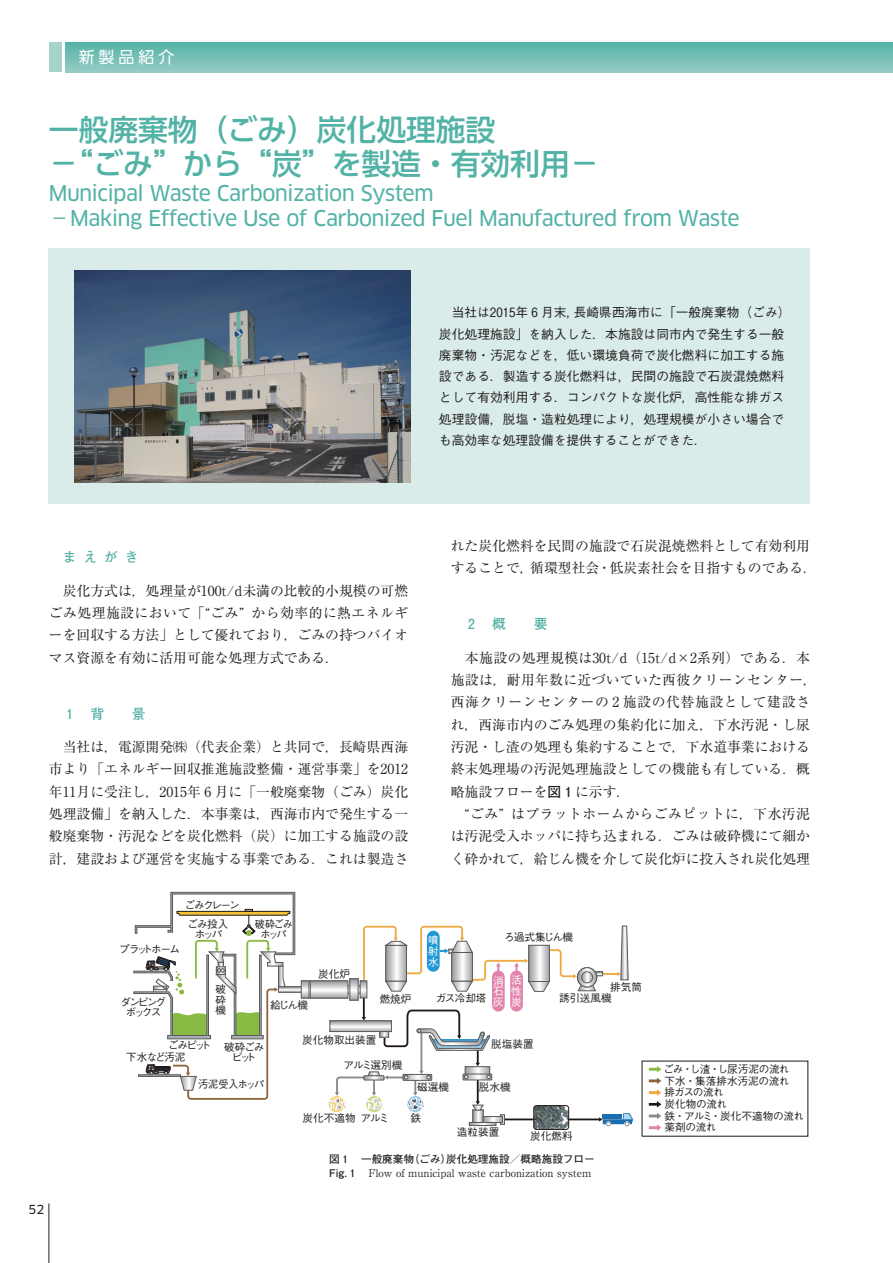
<style>
.page{position:relative;width:893px;height:1263px;background:#fff}
.page>*{position:absolute;margin:0;border:0;box-sizing:border-box;transform-origin:0 0}
.t1{font:500 29.7px/34px "UD Shin Go Pro";color:#53b2a6}
.t2{font:21.3px/24.6px "Clan Pro News";letter-spacing:-.03em;color:#53b2a6}
.t3{font:15.9px "UD Shin Go Pro";letter-spacing:.25em;color:#fff}
.t4{font:13.8px/22.4px "Ryumin Pr 6";color:#231f20;text-align:justify}
.t5{font:700 13.8px "Futo Go B101 Pr 6";color:#53b2a6}
.t6{font:500 12.75px/21.3px "Gothic BBB Pr 6";letter-spacing:.005em;color:#231f20}
.t7{font:12.15px "Clan Pro News";color:#231f20}
.t8{font:500 10.65px/11.7px "Gothic BBB Pr 6";letter-spacing:-.03em;color:#231f20;text-align:center}
.t9{font:10.65px "Ryumin Pr 6";color:#231f20}
.t10{font:700 10.65px "Futo Go B101 Pr 6";color:#231f20}
.t11{font:500 10.65px "Gothic BBB Pr 6";color:#231f20}
.t12{font:500 10.65px/10.1px "Gothic BBB Pr 6";letter-spacing:-.03em;color:#231f20;text-align:center;scale:.95 1}
.t13{font:500 10.65px/12.1px "Gothic BBB Pr 6";letter-spacing:-.13em;color:#231f20}
.t14{font:500 10.65px/18.9px "Gothic BBB Pr 6";letter-spacing:-.125em;color:#231f20}
.t15{font:500 10.65px/10.1px "Gothic BBB Pr 6";letter-spacing:-.18em;color:#231f20;text-align:center}
.t16{font:500 10.65px/10.6px "Gothic BBB Pr 6";color:#fff;text-align:justify}
.t17{font:500 10.65px "Gothic BBB Pr 6";letter-spacing:-.145em;color:#231f20}
.t18{font:500 10.65px "Gothic BBB Pr 6";letter-spacing:-.075em;color:#231f20}
.s1{font-family:"Ryumin Pr 6";font-weight:500}
.s2{font-family:"Futo Go B101 Pr 6";font-weight:700}
</style>
<div class="page">
<svg style="left:66px;top:43px;width:827px;height:29px;background:#75bfb5"></svg>
<div style="left:49px;top:43px;width:13px;height:29px;background:#a7d3cd"></div>
<hr style="left:49px;top:1203px;width:1px;height:60px;background:#231f20">
<div style="left:49px;top:249px;width:761px;height:255px;background:#d9ece9"></div>
<img style="left:75px;top:270px;width:336px;height:213px">
<hr style="left:363px;top:983px;width:2px;height:35px;background:#201814">
<hr style="left:502px;top:1118px;width:98px;height:2px;background:#201814">
<svg style="left:295px;top:988px;width:15px;height:2px"></svg>
<div style="left:278px;top:986px;width:69px;height:6px;border:1px solid #595a5c"></div>
<svg style="left:348px;top:987px;width:12px;height:5px"></svg>
<div style="left:346px;top:985px;width:18px;height:9px;border:1px solid #595a5c"></div>
<svg style="left:312px;top:983px;width:34px;height:13px"></svg>
<div style="left:310px;top:981px;width:38px;height:17px;border:1px solid #595a5c"></div>
<div style="left:500px;top:1114px;width:4px;height:10px;border:1px solid #595a5c"></div>
<svg style="left:495px;top:1118px;width:6px;height:2px"></svg>
<div style="left:483px;top:1116px;width:20px;height:6px;border:1px solid #595a5c"></div>
<div style="left:469px;top:1122px;width:27px;height:3px;border:1px solid #595a5c"></div>
<svg style="left:303px;top:983px;width:4px;height:13px"></svg>
<div style="left:301px;top:981px;width:8px;height:17px;border:1px solid #595a5c"></div>
<svg style="left:352px;top:981px;width:4px;height:17px"></svg>
<div style="left:350px;top:979px;width:8px;height:21px;border:1px solid #595a5c"></div>
<svg style="left:362px;top:992px;width:3px;height:4px"></svg>
<div style="left:360px;top:981px;width:7px;height:17px;border:1px solid #595a5c"></div>
<svg style="left:599px;top:1113px;width:34px;height:13px"></svg>
<svg style="left:328px;top:1009px;width:164px;height:113px"></svg>
<div style="left:492px;top:970px;width:13px;height:41px;background:#e183ad;border-radius:6px"></div>
<div style="left:510px;top:970px;width:13px;height:41px;background:#e183ad;border-radius:6px"></div>
<svg style="left:362px;top:925px;width:266px;height:67px"></svg>
<img style="left:534px;top:1105px;width:35px;height:24px">
<div style="left:534px;top:1105px;width:35px;height:24px;border:1px solid #201814;border-radius:3px"></div>
<svg style="left:649px;top:1066px;width:12px;height:6px"></svg>
<svg style="left:649px;top:1078px;width:12px;height:29px"></svg>
<svg style="left:649px;top:1113px;width:12px;height:18px"></svg>
<svg style="left:134px;top:892px;width:161px;height:208px"></svg>
<p class="t3" style="left:79px;top:45px;width:97px">新製品紹介</p>
<h1 class="t1" style="left:49px;top:112px;width:543px">一般廃棄物（ごみ）炭化処理施設<br>−“ごみ”から“炭”を製造・有効利用−</h1>
<h2 class="t2" style="left:48px;top:181px;width:693px">Municipal Waste Carbonization System<br><span class="s1">−</span> Making Effective Use of Carbonized Fuel Manufactured from Waste</h2>
<p class="t6" style="left:439px;top:301px;width:353px">　当社は2015年 6 月末，長崎県西海市に「一般廃棄物（ごみ）炭化処理施設」を納入した．本施設は同市内で発生する一般廃棄物・汚泥などを，低い環境負荷で炭化燃料に加工する施設である．製造する炭化燃料は，民間の施設で石炭混焼燃料として有効利用する．コンパクトな炭化炉，高性能な排ガス処理設備，脱塩・造粒処理により，処理規模が小さい場合でも高効率な処理設備を提供することができた．</p>
<p class="t5" style="left:63px;top:546px;width:78px">まえがき</p>
<p class="t4" style="left:49px;top:579px;width:361px">　炭化方式は，処理量が100t/d未満の比較的小規模の可燃ごみ処理施設において「“ごみ” から効率的に熱エネルギーを回収する方法」として優れており，ごみの持つバイオマス資源を有効に活用可能な処理方式である．</p>
<p class="t5" style="left:66px;top:702px;width:81px">1 　背　　景</p>
<p class="t4" style="left:49px;top:735px;width:361px">　当社は，電源開発㈱（代表企業）と共同で，長崎県西海市より「エネルギー回収推進施設整備・運営事業」を2012年11月に受注し，2015年 6 月に「一般廃棄物（ごみ）炭化処理設備」を納入した．本事業は，西海市内で発生する一般廃棄物・汚泥などを炭化燃料（炭）に加工する施設の設計，建設および運営を実施する事業である．これは製造さ</p>
<p class="t14" style="left:185px;top:895px;width:56px">ごみクレーンごみ投入</p>
<p class="t8" style="left:195px;top:928px;width:29px">ホッパ</p>
<p class="t12" style="left:255px;top:918px;width:42px">破砕ごみホッパ</p>
<p class="t17" style="left:119px;top:940px;width:63px">プラットホーム</p>
<p class="t4" style="left:451px;top:534px;width:368px">れた炭化燃料を民間の施設で石炭混焼燃料として有効利用することで，循環型社会・低炭素社会を目指すものである．</p>
<p class="t5" style="left:468px;top:613px;width:81px">2　概　　要</p>
<p class="t4" style="left:451px;top:646px;width:368px;text-align:left">　本施設の処理規模は30t/d（15t/d×2系列）である．本施設は，耐用年数に近づいていた西彼クリーンセンター，西海クリーンセンターの 2 施設の代替施設として建設され，西海市内のごみ処理の集約化に加え，下水汚泥・し尿汚泥・し渣の処理も集約することで，下水道事業における終末処理場の汚泥処理施設としての機能も有している．概略施設フローを<span class="s2">図 1</span> に示す．<br>　“ごみ” はプラットホームからごみピットに，下水汚泥は汚泥受入ホッパに持ち込まれる．ごみは破砕機にて細かく砕かれて，給じん機を介して炭化炉に投入され炭化処理</p>
<p class="t16" style="left:428px;top:934px;width:12px">噴射水</p>
<p class="t18" style="left:504px;top:928px;width:70px">ろ過式集じん機</p>
<p class="t7" style="left:28px;top:1202px;width:17px">52</p>
<p class="t8" style="left:318px;top:968px;width:33px">炭化炉</p>
<p class="t16" style="left:493px;top:974px;width:12px">消石灰</p>
<p class="t16" style="left:511px;top:974px;width:12px">活性炭</p>
<p class="t8" style="left:216px;top:983px;width:12px;line-height:10.6px;text-align:justify">破砕機</p>
<p class="t8" style="left:436px;top:991px;width:52px">ガス冷却塔</p>
<p class="t8" style="left:380px;top:993px;width:33px">燃焼炉</p>
<p class="t15" style="left:121px;top:996px;width:47px">ダンピングボックス</p>
<p class="t13" style="left:126px;top:1038px;width:86px;text-indent:42px">ごみピット下水など汚泥</p>
<p class="t12" style="left:198px;top:1078px;width:71px">汚泥受入ホッパ</p>
<p class="t8" style="left:270px;top:998px;width:39px">給じん機</p>
<p class="t11" style="left:302px;top:1031px;width:76px">炭化物取出装置</p>
<p class="t8" style="left:343px;top:1058px;width:60px">アルミ選別機</p>
<p class="t8" style="left:491px;top:1037px;width:44px">脱塩装置</p>
<p class="t8" style="left:224px;top:1041px;width:42px;line-height:10.1px">破砕ごみピット</p>
<p class="t8" style="left:417px;top:1080px;width:33px">磁選機</p>
<p class="t8" style="left:479px;top:1080px;width:33px">脱水機</p>
<p class="t11" style="left:303px;top:1110px;width:88px">炭化不適物アルミ</p>
<p class="t8" style="left:411px;top:1112px;width:12px">鉄</p>
<p class="t8" style="left:610px;top:981px;width:33px">排気筒</p>
<p class="t8" style="left:559px;top:992px;width:54px">誘引送風機</p>
<p class="t8" style="left:457px;top:1125px;width:44px">造粒装置</p>
<p class="t8" style="left:530px;top:1130px;width:44px">炭化燃料</p>
<p class="t10" style="left:329px;top:1150px;width:267px">図 1 　一般廃棄物（ごみ）炭化処理施設／概略施設フロー</p>
<p class="t9" style="left:329px;top:1164px;width:264px"><span class="s2">Fig. 1</span> Flow of municipal waste carbonization system</p>
<p class="t8" style="left:663px;top:1062px;width:142px;text-align:left">ごみ・し渣・し尿汚泥の流れ<br>下水・集落排水汚泥の流れ<br>排ガスの流れ<br>炭化物の流れ<br>鉄・アルミ・炭化不適物の流れ薬剤の流れ</p>
</div>
